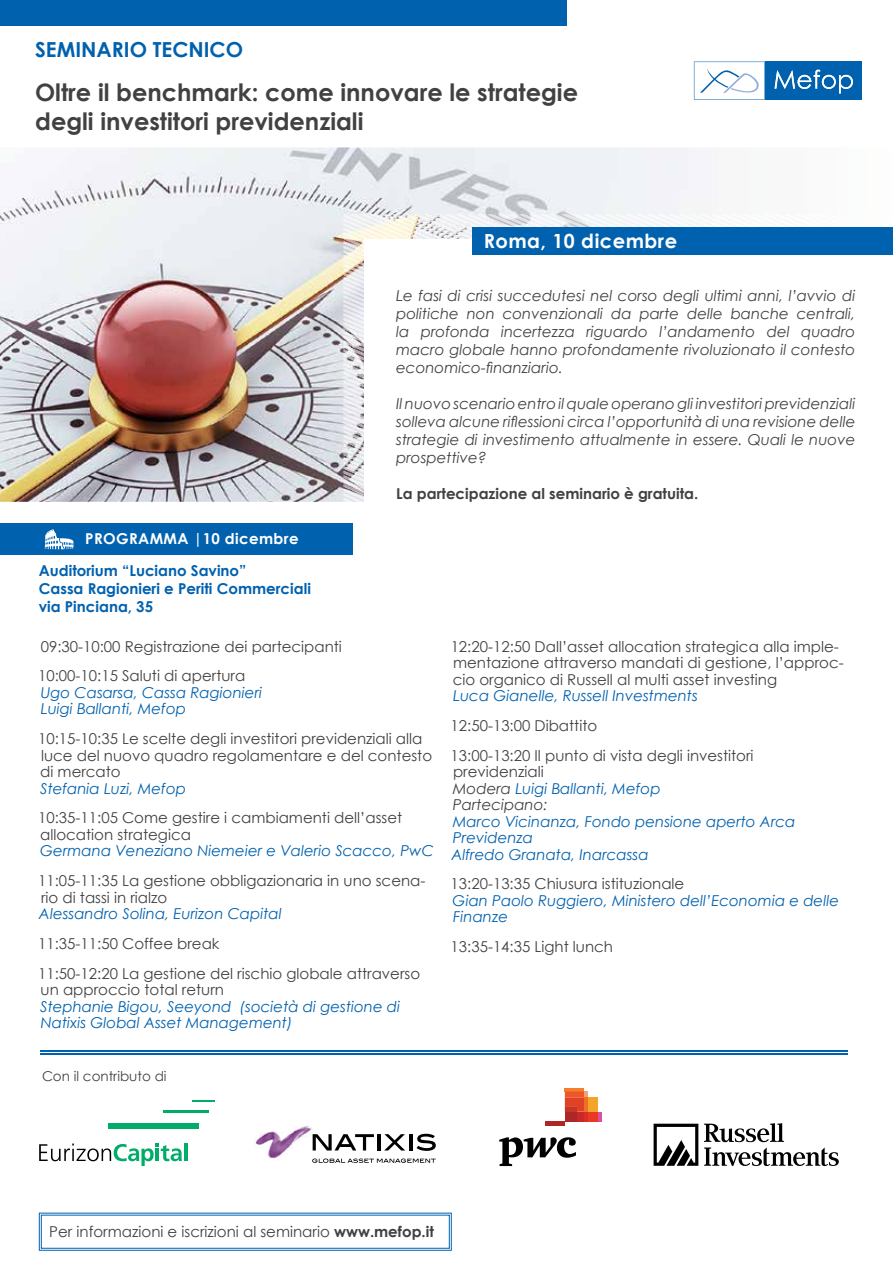
<style>
.page{position:relative;width:893px;height:1263px;background:#fff}
.page>*{position:absolute;margin:0;border:0;box-sizing:border-box;transform-origin:0 0}
.t1{font:700 24px/28.8px "Century Gothic";color:#414042}
.t2{font:700 20.7px "Century Gothic";color:#0061af}
.t3{font:700 19.5px "Century Gothic";letter-spacing:.025em;color:#fff}
.t4{font:15px/16.5px "Century Gothic";color:#414042}
.t5{font:italic 15px/18px "Century Gothic";color:#414042;text-align:justify}
.t6{font:italic 15px/16.5px "Century Gothic";color:#0061af}
.t7{font:700 15px/18px "Century Gothic";color:#0061af}
.t8{font:700 15px "Century Gothic";color:#414042}
.t9{font:700 15px "Century Gothic";letter-spacing:.025em;color:#fff}
.t10{font:13.5px "Century Gothic";color:#414042}
.s1{font-style:normal;color:#414042}
.s2{color:#414042}
.s3{font-weight:700}
</style>
<div class="page">
<img style="left:0;top:147px;width:712px;height:355px">
<img style="left:344px;top:214px;width:368px;height:5px">
<img style="left:344px;top:219px;width:368px;height:4px">
<img style="left:344px;top:223px;width:368px;height:5px">
<img style="left:344px;top:457px;width:21px;height:5px">
<img style="left:344px;top:462px;width:21px;height:4px">
<img style="left:344px;top:466px;width:21px;height:5px">
<img style="left:344px;top:471px;width:21px;height:4px">
<img style="left:344px;top:475px;width:21px;height:5px">
<img style="left:344px;top:480px;width:21px;height:4px">
<img style="left:344px;top:484px;width:21px;height:5px">
<img style="left:344px;top:489px;width:21px;height:8px">
<img style="left:344px;top:493px;width:19px;height:4px">
<svg style="left:344px;top:497px;width:21px;height:5px"></svg>
<div style="left:0;top:0;width:566px;height:25px;background:#0061af"></div>
<div style="left:365px;top:239px;width:528px;height:311px;background:#fff"></div>
<div style="left:472px;top:227px;width:421px;height:28px;background:#0061af"></div>
<div style="left:765px;top:62px;width:96px;height:38px;background:#0061af"></div>
<svg style="left:774px;top:70px;width:79px;height:23px"></svg>
<svg style="left:694px;top:62px;width:71px;height:38px"></svg>
<svg style="left:39px;top:1212px;width:413px;height:39px"></svg>
<hr style="left:40px;top:1050px;width:807px;height:1px;background:#0061af">
<hr style="left:40px;top:1053px;width:807px;height:1px;background:#0061af">
<div style="left:0;top:523px;width:353px;height:32px;background:#0061af"></div>
<svg style="left:45px;top:529px;width:29px;height:20px"></svg>
<svg style="left:499px;top:1137px;width:77px;height:29px"></svg>
<div style="left:597px;top:1112px;width:5px;height:9px;background:#de4f99"></div>
<hr style="left:565px;top:1088px;width:19px;height:3px;background:#f37e30">
<div style="left:588px;top:1097px;width:9px;height:15px;background:#f5a42a"></div>
<div style="left:588px;top:1112px;width:9px;height:9px;background:#e83826"></div>
<svg style="left:565px;top:1091px;width:23px;height:30px"></svg>
<div style="left:577px;top:1112px;width:7px;height:9px;background:#c82928"></div>
<div style="left:565px;top:1107px;width:12px;height:5px;background:#c43628"></div>
<div style="left:565px;top:1112px;width:12px;height:9px;background:#ac2726"></div>
<div style="left:546px;top:1121px;width:19px;height:5px;background:#ac2726"></div>
<svg style="left:39px;top:1143px;width:143px;height:23px"></svg>
<hr style="left:184px;top:1143px;width:3px;height:18px;background:#00ad68">
<hr style="left:163px;top:1110px;width:45px;height:3px;background:#00ad68">
<div style="left:108px;top:1123px;width:91px;height:6px;background:#00ad68"></div>
<svg style="left:193px;top:1100px;width:22px;height:1px"></svg>
<img style="left:254px;top:1131px;width:41px;height:28px">
<img style="left:295px;top:1126px;width:20px;height:25px">
<svg style="left:313px;top:1134px;width:61px;height:16px"></svg>
<hr style="left:377px;top:1134px;width:4px;height:16px;background:#000">
<svg style="left:384px;top:1134px;width:21px;height:16px"></svg>
<hr style="left:409px;top:1134px;width:4px;height:16px;background:#000">
<svg style="left:417px;top:1134px;width:19px;height:17px"></svg>
<svg style="left:312px;top:1158px;width:124px;height:5px"></svg>
<svg style="left:704px;top:1123px;width:135px;height:43px"></svg>
<svg style="left:654px;top:1124px;width:44px;height:42px"></svg>
<h2 class="t2" style="left:35px;top:34px;width:210px">SEMINARIO TECNICO</h2>
<h1 class="t1" style="left:35px;top:77px;width:544px">Oltre il benchmark: come innovare le strategie degli investitori previdenziali</h1>
<h3 class="t3" style="left:484px;top:226px;width:195px">Roma, 10 dicembre</h3>
<p class="t9" style="left:85px;top:527px;width:215px">PROGRAMMA |10 dicembre</p>
<p class="t7" style="left:39px;top:560px;width:274px">Auditorium “Luciano Savino”<br>Cassa Ragionieri e Periti Commerciali via Pinciana, 35</p>
<p class="t5" style="left:396px;top:287px;width:461px">Le fasi di crisi succedutesi nel corso degli ultimi anni, l’avvio di politiche non convenzionali da parte delle banche centrali, la profonda incertezza riguardo l’andamento del quadro macro globale hanno profondamente rivoluzionato il contesto economico-finanziario.</p>
<p class="t5" style="left:396px;top:395px;width:461px">Il nuovo scenario entro il quale operano gli investitori previdenziali solleva alcune riflessioni circa l’opportunità di una revisione delle strategie di investimento attualmente in essere. Quali le nuove prospettive?</p>
<p class="t8" style="left:396px;top:483px;width:304px">La partecipazione al seminario è gratuita.</p>
<p class="t4" style="left:38px;top:631px;width:305px;line-height:29.7px">09:30-10:00 Registrazione dei partecipanti<br>10:00-10:15 Saluti di apertura</p>
<p class="t6" style="left:41px;top:684px;width:223px">Ugo Casarsa, Cassa Ragionieri<br>Luigi Ballanti, Mefop</p>
<p class="t4" style="left:38px;top:730px;width:395px">10:15-10:35 Le scelte degli investitori previdenziali alla luce del nuovo quadro regolamentare e del contesto di mercato</p>
<p class="t6" style="left:40px;top:780px;width:147px">Stefania Luzi, Mefop</p>
<p class="t4" style="left:38px;top:809px;width:365px">10:35-11:05 Come gestire i cambiamenti dell’asset allocation strategica</p>
<p class="t6" style="left:40px;top:842px;width:395px">Germana Veneziano Niemeier e Valerio Scacco, PwC</p>
<p class="t4" style="left:38px;top:872px;width:389px">11:05-11:35 La gestione obbligazionaria in uno scena&shy;rio di tassi in rialzo</p>
<p class="t6" style="left:39px;top:905px;width:244px">Alessandro Solina, Eurizon Capital</p>
<p class="t4" style="left:38px;top:928px;width:383px;line-height:29.7px">11:35-11:50 Coffee break<br>11:50-12:20 La gestione del rischio globale attraverso</p>
<p class="t4" style="left:41px;top:981px;width:185px">un approccio total return</p>
<p class="t6" style="left:40px;top:998px;width:361px">Stephanie Bigou, Seeyond (società di gestione di<br>Natixis Global Asset Management)</p>
<p class="t10" style="left:42px;top:1066px;width:126px">Con il contributo di</p>
<p class="t4" style="left:451px;top:638px;width:395px">12:20-12:50 Dall’asset allocation strategica alla imple&shy;mentazione attraverso mandati di gestione, l’approc&shy;cio organico di Russell al multi asset investing</p>
<p class="t6" style="left:453px;top:687px;width:246px">Luca Gianelle, Russell Investments</p>
<p class="t4" style="left:451px;top:710px;width:304px;line-height:29.7px">12:50-13:00 Dibattito<br>13:00-13:20 Il punto di vista degli investitori</p>
<p class="t6" style="left:453px;top:763px;width:209px"><span class="s1">previdenziali<br></span><span class="s2">Modera</span> Luigi Ballanti, Mefop<br><span class="s2">Partecipano:</span></p>
<p class="t6" style="left:451px;top:813px;width:346px">Marco Vicinanza, Fondo pensione aperto Arca<br>Previdenza<br>Alfredo Granata, Inarcassa</p>
<p class="t4" style="left:451px;top:875px;width:235px">13:20-13:35 Chiusura istituzionale</p>
<p class="t6" style="left:453px;top:892px;width:388px">Gian Paolo Ruggiero, Ministero dell’Economia e delle<br>Finanze</p>
<p class="t4" style="left:451px;top:938px;width:164px">13:35-14:35 Light lunch</p>
<p class="t4" style="left:49px;top:1223px;width:386px">Per informazioni e iscrizioni al seminario <span class="s3">www.mefop.it</span></p>
</div>
